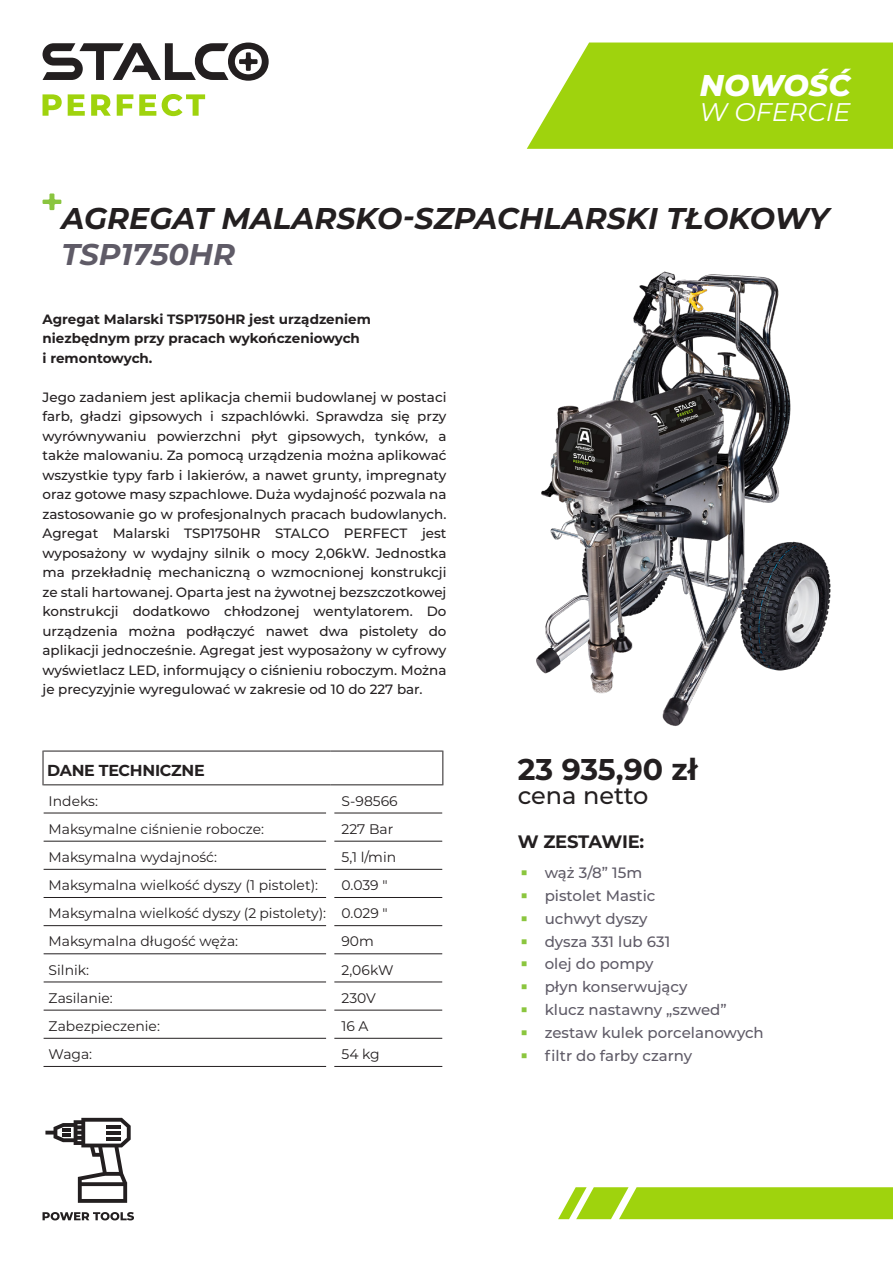
<style>
.page{position:relative;width:893px;height:1263px;background:#fff}
.page>*{position:absolute;margin:0;border:0;box-sizing:border-box;transform-origin:0 0}
.nazwa_produktu{font:italic 700 30px/36px "Montserrat";color:#231f20}
.właściwości{font:700 30px "Montserrat";color:#231f20}
.t1{font:italic 800 30px "Montserrat";color:#fff}
.t2{font:italic 25.5px "Montserrat";color:#fff}
.właściwości-2{font:500 24px "Montserrat";color:#231f20}
.opisy{font:700 18px "Montserrat";letter-spacing:-.02em;color:#231f20}
.do_lewej{font:700 15.9px "Montserrat";letter-spacing:-.02em;color:#231f20}
.t3{font:500 15px "Montserrat";color:#5f5b67}
.opisy-2{font:13.95px "Montserrat";color:#231f20}
.opisy-3{font:500 13.5px/19.5px "Montserrat";color:#231f20;text-align:justify}
.opisy-4{font:700 13.5px/19.5px "Montserrat";color:#231f20}
.s1{color:#5f5b67}
.s2{font-family:"Leelawadee UI";font-weight:400;color:#8bc63e}
</style>
<div class="page">
<svg style="left:43px;top:94px;width:19px;height:22px"></svg>
<svg style="left:68px;top:94px;width:17px;height:22px"></svg>
<svg style="left:91px;top:94px;width:20px;height:22px"></svg>
<svg style="left:117px;top:94px;width:16px;height:22px"></svg>
<svg style="left:139px;top:94px;width:17px;height:22px"></svg>
<svg style="left:162px;top:94px;width:43px;height:22px"></svg>
<svg style="left:43px;top:43px;width:226px;height:38px"></svg>
<svg style="left:527px;top:43px;width:366px;height:106px;background:#a7d622"></svg>
<svg style="left:558px;top:1187px;width:335px;height:32px;background:#a6d620"></svg>
<svg style="left:43px;top:1212px;width:91px;height:8px"></svg>
<svg style="left:45px;top:1118px;width:86px;height:85px"></svg>
<svg style="left:43px;top:193px;width:18px;height:17px"></svg>
<img style="left:536px;top:271px;width:295px;height:455px">
<hr style="left:43px;top:813px;width:283px;height:1px;background:#231f20">
<hr style="left:334px;top:813px;width:109px;height:1px;background:#231f20">
<hr style="left:43px;top:841px;width:283px;height:1px;background:#231f20">
<hr style="left:334px;top:841px;width:109px;height:1px;background:#231f20">
<hr style="left:43px;top:869px;width:283px;height:1px;background:#231f20">
<hr style="left:334px;top:869px;width:109px;height:1px;background:#231f20">
<hr style="left:43px;top:897px;width:283px;height:1px;background:#231f20">
<hr style="left:334px;top:897px;width:109px;height:1px;background:#231f20">
<hr style="left:43px;top:925px;width:283px;height:1px;background:#231f20">
<hr style="left:334px;top:925px;width:109px;height:1px;background:#231f20">
<hr style="left:43px;top:953px;width:283px;height:1px;background:#231f20">
<hr style="left:334px;top:953px;width:109px;height:1px;background:#231f20">
<hr style="left:43px;top:982px;width:283px;height:1px;background:#231f20">
<hr style="left:334px;top:982px;width:109px;height:1px;background:#231f20">
<hr style="left:43px;top:1010px;width:283px;height:1px;background:#231f20">
<hr style="left:334px;top:1010px;width:109px;height:1px;background:#231f20">
<hr style="left:43px;top:1038px;width:283px;height:1px;background:#231f20">
<hr style="left:334px;top:1038px;width:109px;height:1px;background:#231f20">
<hr style="left:43px;top:1066px;width:283px;height:1px;background:#231f20">
<hr style="left:334px;top:1066px;width:109px;height:1px;background:#231f20">
<svg style="left:43px;top:785px;width:1px;height:282px"></svg>
<hr style="left:442px;top:750px;width:1px;height:35px;background:#231f20">
<hr style="left:43px;top:750px;width:1px;height:35px;background:#231f20">
<hr style="left:44px;top:750px;width:286px;height:1px;background:#231f20">
<hr style="left:330px;top:750px;width:112px;height:1px;background:#231f20">
<hr style="left:44px;top:784px;width:286px;height:1px;background:#231f20">
<hr style="left:330px;top:784px;width:112px;height:1px;background:#231f20">
<h1 class="t1" style="left:700px;top:63px;width:152px">NOWOŚĆ</h1>
<h2 class="t2" style="left:699px;top:95px;width:152px">W OFERCIE</h2>
<p class="nazwa_produktu" style="left:61px;top:199px;width:769px">AGREGAT MALARSKO-SZPACHLARSKI TŁOKOWY<br><span class="s1">TSP1750HR</span></p>
<p class="opisy-4" style="left:43px;top:308px;width:330px">Agregat Malarski TSP1750HR jest urządzeniem niezbędnym przy pracach wykończeniowych<br>i remontowych.</p>
<p class="opisy-3" style="left:43px;top:386px;width:405px">Jego zadaniem jest aplikacja chemii budowlanej w postaci farb, gładzi gipsowych i szpachlówki. Sprawdza się przy wyrównywaniu powierzchni płyt gipsowych, tynków, a także malowaniu. Za pomocą urządzenia można aplikować wszystkie typy farb i lakierów, a nawet grunty, impregnaty oraz gotowe masy szpachlowe. Duża wydajność pozwala na zastosowanie go w profesjonalnych pracach budowlanych.<br>Agregat Malarski TSP1750HR STALCO PERFECT jest wyposażony w wydajny silnik o mocy 2,06kW. Jednostka ma przekładnię mechaniczną o wzmocnionej konstrukcji ze stali hartowanej. Oparta jest na żywotnej bezszczotkowej konstrukcji dodatkowo chłodzonej wentylatorem. Do urządzenia można podłączyć nawet dwa pistolety do aplikacji jednocześnie. Agregat jest wyposażony w cyfrowy wyświetlacz LED, informujący o ciśnieniu roboczym. Można je precyzyjnie wyregulować w zakresie od 10 do 227 bar.</p>
<p class="do_lewej" style="left:47px;top:758px;width:159px">DANE TECHNICZNE</p>
<p class="opisy-2" style="left:49px;top:791px;width:51px">Indeks:</p>
<p class="opisy-2" style="left:341px;top:791px;width:58px">S-98566</p>
<p class="opisy-2" style="left:49px;top:819px;width:217px">Maksymalne ciśnienie robocze:</p>
<p class="opisy-2" style="left:341px;top:819px;width:53px">227 Bar</p>
<p class="opisy-2" style="left:49px;top:847px;width:170px">Maksymalna wydajność:</p>
<p class="opisy-2" style="left:341px;top:847px;width:56px">5,1 l/min</p>
<p class="opisy-2" style="left:49px;top:875px;width:271px">Maksymalna wielkość dyszy (1 pistolet):</p>
<p class="opisy-2" style="left:341px;top:875px;width:48px">0.039 ″</p>
<p class="opisy-2" style="left:49px;top:904px;width:279px">Maksymalna wielkość dyszy (2 pistolety):</p>
<p class="opisy-2" style="left:341px;top:904px;width:48px">0.029 ″</p>
<p class="opisy-2" style="left:49px;top:932px;width:191px">Maksymalna długość węża:</p>
<p class="opisy-2" style="left:341px;top:932px;width:34px">90m</p>
<p class="opisy-2" style="left:49px;top:960px;width:42px">Silnik:</p>
<p class="opisy-2" style="left:341px;top:960px;width:54px">2,06kW</p>
<p class="opisy-2" style="left:49px;top:988px;width:66px">Zasilanie:</p>
<p class="opisy-2" style="left:341px;top:988px;width:36px">230V</p>
<p class="opisy-2" style="left:49px;top:1016px;width:113px">Zabezpieczenie:</p>
<p class="opisy-2" style="left:341px;top:1016px;width:29px">16 A</p>
<p class="opisy-2" style="left:49px;top:1044px;width:45px">Waga:</p>
<p class="opisy-2" style="left:341px;top:1044px;width:40px">54 kg</p>
<p class="właściwości" style="left:518px;top:747px;width:182px">23 935,90 zł</p>
<p class="właściwości-2" style="left:518px;top:779px;width:132px">cena netto</p>
<p class="opisy" style="left:518px;top:828px;width:128px">W ZESTAWIE:</p>
<p class="t3" style="left:518px;top:862px;width:126px"><span class="s2">◾</span> wąż 3/8” 15m</p>
<p class="t3" style="left:518px;top:885px;width:139px"><span class="s2">◾</span> pistolet Mastic</p>
<p class="t3" style="left:518px;top:908px;width:131px"><span class="s2">◾</span> uchwyt dyszy</p>
<p class="t3" style="left:518px;top:931px;width:154px"><span class="s2">◾</span> dysza 331 lub 631</p>
<p class="t3" style="left:518px;top:954px;width:137px"><span class="s2">◾</span> olej do pompy</p>
<p class="t3" style="left:518px;top:976px;width:171px"><span class="s2">◾</span> płyn konserwujący</p>
<p class="t3" style="left:518px;top:999px;width:210px"><span class="s2">◾</span> klucz nastawny „szwed”</p>
<p class="t3" style="left:518px;top:1022px;width:248px"><span class="s2">◾</span> zestaw kulek porcelanowych</p>
<p class="t3" style="left:518px;top:1045px;width:176px"><span class="s2">◾</span> filtr do farby czarny</p>
</div>
